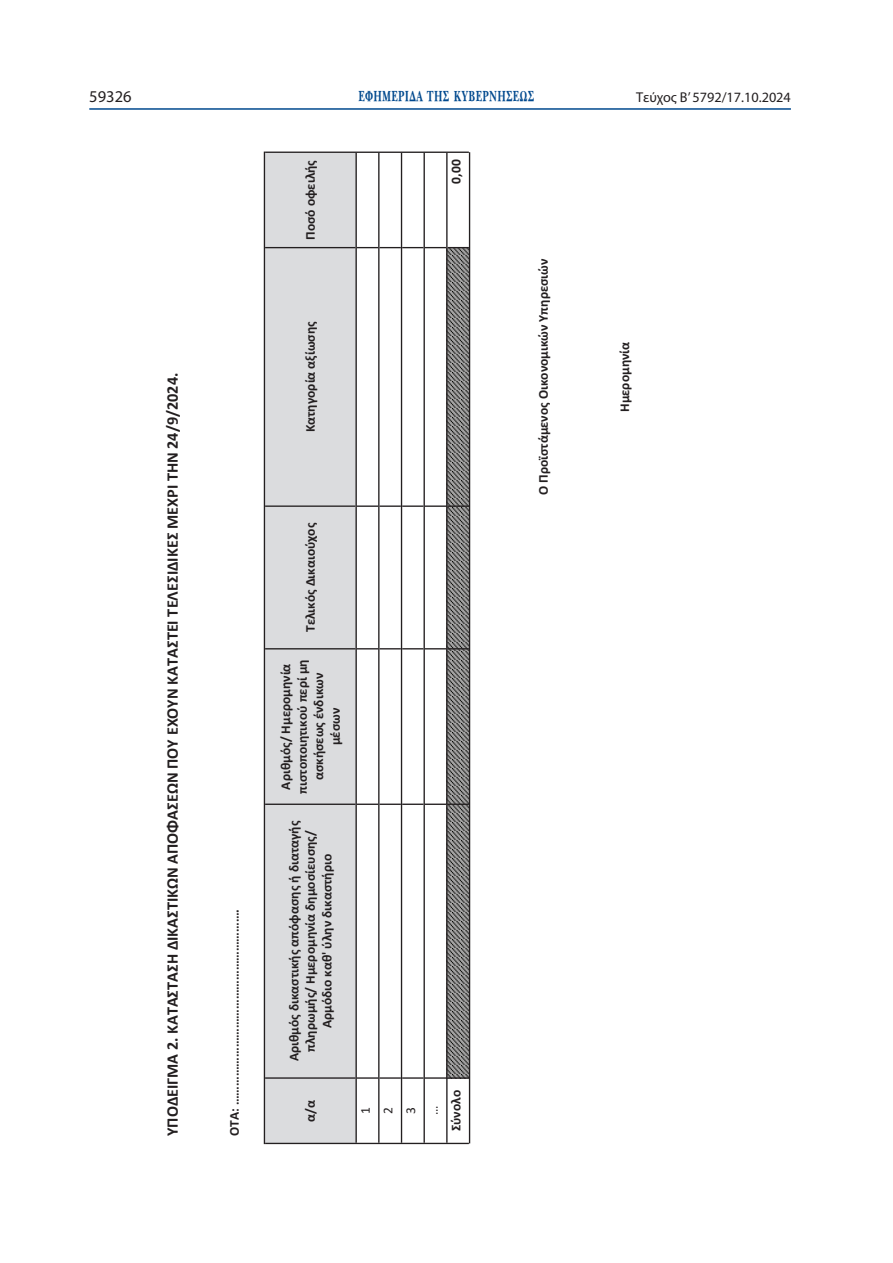
<style>
.page{position:relative;width:893px;height:1263px;background:#fff}
.page>*{position:absolute;margin:0;border:0;box-sizing:border-box;transform-origin:0 0}
.t1{font:16.5px "Myriad Pro";color:#231f20}
.t2{font:700 16.2px "Calibri";color:#231f20}
.t3{font:15px "UB Baskerville Bold";letter-spacing:.025em;color:#01498e;scale:.65 1}
.t4{font:14.25px "Myriad Pro";color:#231f20}
.t5{font:700 13.5px/16.5px "Calibri";color:#231f20;text-align:center}
.t6{font:13.5px/22.6px "Calibri";color:#231f20;text-align:justify}
</style>
<div class="page">
<hr style="left:89px;top:108px;width:702px;height:2px;background:#01498e">
<div style="left:265px;top:1079px;width:90px;height:64px;background:#dbdcde"></div>
<div style="left:265px;top:805px;width:90px;height:273px;background:#dbdcde"></div>
<div style="left:265px;top:649px;width:90px;height:155px;background:#dbdcde"></div>
<div style="left:265px;top:507px;width:90px;height:142px;background:#dbdcde"></div>
<div style="left:265px;top:248px;width:90px;height:258px;background:#dbdcde"></div>
<div style="left:265px;top:153px;width:90px;height:95px;background:#dbdcde"></div>
<svg style="left:448px;top:805px;width:21px;height:272px;background:#7a7a79"></svg>
<svg style="left:448px;top:649px;width:21px;height:154px;background:#7a7979"></svg>
<svg style="left:448px;top:507px;width:21px;height:141px;background:#7a7a79"></svg>
<svg style="left:448px;top:248px;width:21px;height:257px;background:#7a7979"></svg>
<hr style="left:265px;top:1143px;width:204px;height:1px;background:#231f20">
<hr style="left:265px;top:152px;width:204px;height:1px;background:#231f20">
<hr style="left:265px;top:803px;width:90px;height:2px;background:#231f20">
<hr style="left:357px;top:803px;width:21px;height:2px;background:#231f20">
<hr style="left:379px;top:803px;width:22px;height:2px;background:#231f20">
<hr style="left:402px;top:803px;width:21px;height:2px;background:#231f20">
<hr style="left:425px;top:803px;width:21px;height:2px;background:#231f20">
<hr style="left:448px;top:803px;width:21px;height:2px;background:#231f20">
<hr style="left:265px;top:648px;width:90px;height:1px;background:#231f20">
<svg style="left:357px;top:648px;width:112px;height:1px"></svg>
<hr style="left:265px;top:505px;width:90px;height:2px;background:#231f20">
<hr style="left:357px;top:505px;width:21px;height:2px;background:#231f20">
<hr style="left:379px;top:505px;width:22px;height:2px;background:#231f20">
<hr style="left:402px;top:505px;width:21px;height:2px;background:#231f20">
<hr style="left:425px;top:505px;width:21px;height:2px;background:#231f20">
<hr style="left:448px;top:505px;width:21px;height:2px;background:#231f20">
<hr style="left:265px;top:247px;width:90px;height:1px;background:#231f20">
<svg style="left:357px;top:247px;width:112px;height:1px"></svg>
<hr style="left:265px;top:1077px;width:90px;height:2px;background:#231f20">
<hr style="left:357px;top:1077px;width:21px;height:2px;background:#231f20">
<hr style="left:379px;top:1077px;width:22px;height:2px;background:#231f20">
<hr style="left:402px;top:1077px;width:21px;height:2px;background:#231f20">
<hr style="left:425px;top:1077px;width:21px;height:2px;background:#231f20">
<hr style="left:448px;top:1077px;width:21px;height:2px;background:#231f20">
<hr style="left:264px;top:152px;width:1px;height:992px;background:#231f20">
<hr style="left:355px;top:153px;width:2px;height:990px;background:#231f20">
<hr style="left:378px;top:153px;width:1px;height:990px;background:#231f20">
<hr style="left:401px;top:153px;width:1px;height:990px;background:#231f20">
<hr style="left:423px;top:153px;width:2px;height:990px;background:#231f20">
<hr style="left:446px;top:153px;width:2px;height:990px;background:#231f20">
<hr style="left:469px;top:152px;width:1px;height:991px;background:#231f20">
<p class="t1" style="left:89px;top:86px;width:44px">59326</p>
<p class="t3" style="left:359px;top:88px;width:272px">ΕΦΗΜΕΡΙΔΑ TΗΣ ΚΥΒΕΡΝΗΣΕΩΣ</p>
<p class="t4" style="left:636px;top:89px;width:156px">Τεύχος B’ 5792/17.10.2024</p>
<p class="t2" style="left:161px;top:1136px;width:765px;rotate:-90deg">ΥΠΟΔΕΙΓΜΑ 2. ΚΑΤΑΣΤΑΣΗ ΔΙΚΑΣΤΙΚΩΝ ΑΠΟΦΑΣΕΩΝ ΠΟΥ ΕΧΟΥΝ ΚΑΤΑΣΤΕΙ ΤΕΛΕΣΙΔΙΚΕΣ ΜΕΧΡΙ ΤΗΝ 24/9/2024.</p>
<p class="t5" style="left:226px;top:1136px;width:229px;rotate:-90deg">ΟΤΑ: …………………………………………………….</p>
<p class="t5" style="left:302px;top:240px;width:81px;rotate:-90deg">Ποσό οφειλής</p>
<p class="t5" style="left:302px;top:432px;width:112px;rotate:-90deg">Κατηγορία αξίωσης</p>
<p class="t5" style="left:448px;top:184px;width:26px;rotate:-90deg">0,00</p>
<p class="t5" style="left:302px;top:632px;width:111px;rotate:-90deg">Τελικός Δικαιούχος</p>
<p class="t5" style="left:277px;top:794px;width:136px;rotate:-90deg">Αριθμός/ Ημερομηνία πιστοποιητικού περί μη ασκήσεως ένδικων μέσων</p>
<p class="t5" style="left:285px;top:1061px;width:242px;rotate:-90deg">Αριθμός δικαστικής απόφασης ή διαταγής πληρωμής/ Ημερομηνία δημοσίευσης/<br>Αρμόδιο καθ' ύλην δικαστήριο</p>
<p class="t5" style="left:302px;top:1122px;width:23px;rotate:-90deg">α/α</p>
<p class="t6" style="left:354px;top:1115px;width:11px;rotate:-90deg">1<br>2<br>3 …</p>
<p class="t5" style="left:448px;top:1131px;width:43px;rotate:-90deg">Σύνολο</p>
<p class="t5" style="left:535px;top:495px;width:238px;rotate:-90deg">Ο Προϊστάμενος Οικονομικών Υπηρεσιών</p>
<p class="t5" style="left:616px;top:412px;width:72px;rotate:-90deg">Ημερομηνία</p>
</div>
